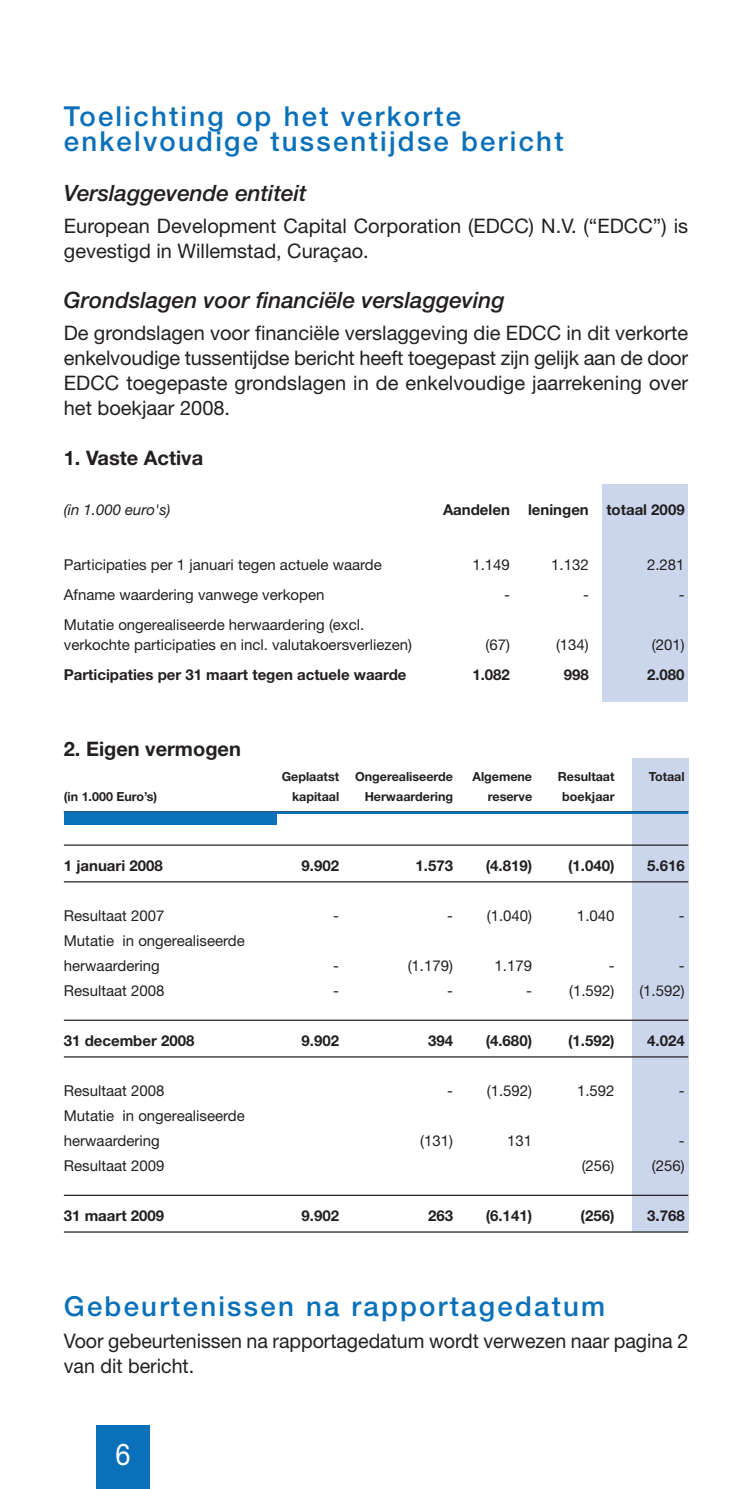
<style>
.page{position:relative;width:745px;height:1489px;background:#fff}
.page>*{position:absolute;margin:0;border:0;box-sizing:border-box;transform-origin:0 0}
.t1{font:30px "Helvetica Neue";color:#fff;scale:.9 1}
.t2{font:500 27.5px/25px "Helvetica Neue";letter-spacing:.085em;color:#0970b9}
.t3{font:italic 500 22.5px "Helvetica Neue";color:#231f20}
.t4{font:20px/25px "Helvetica Neue";color:#231f20}
.t5{font:700 20px "Helvetica Neue";color:#231f20}
.t6{font:15px/25px "Helvetica Neue";color:#231f20}
.t7{font:700 15px "Helvetica Neue";color:#231f20}
.t8{font:italic 15px "Helvetica Neue";color:#231f20}
.t9{font:700 12.5px "Helvetica Neue";color:#231f20}
</style>
<div class="page">
<div style="left:602px;top:484px;width:85px;height:218px;background:#cbd6ed"></div>
<div style="left:631px;top:758px;width:56px;height:473px;background:#cbd6ed"></div>
<hr style="left:64px;top:844px;width:623px;height:1px;background:#231f20">
<hr style="left:64px;top:881px;width:623px;height:1px;background:#231f20">
<hr style="left:64px;top:1019px;width:623px;height:1px;background:#231f20">
<hr style="left:64px;top:1056px;width:623px;height:1px;background:#231f20">
<hr style="left:64px;top:1194px;width:623px;height:1px;background:#231f20">
<hr style="left:64px;top:1231px;width:623px;height:1px;background:#231f20">
<div style="left:96px;top:1424px;width:54px;height:64px;background:#0970b9"></div>
<div style="left:64px;top:812px;width:212px;height:13px;background:#0970b9"></div>
<hr style="left:64px;top:811px;width:623px;height:3px;background:#0970b9">
<h2 class="t2" style="left:64px;top:106px;width:501px">Toelichting op het verkorte enkelvoudige tussentijdse bericht</h2>
<h3 class="t3" style="left:64px;top:185px;width:244px">Verslaggevende entiteit</h3>
<h3 class="t4" style="left:64px;top:215px;width:625px">European Development Capital Corporation (EDCC) N.V. (“EDCC”) is gevestigd in Willemstad, Curaçao.</h3>
<h3 class="t3" style="left:64px;top:292px;width:442px">Grondslagen voor financiële verslaggeving</h3>
<h3 class="t4" style="left:64px;top:322px;width:625px;text-align:justify">De grondslagen voor financiële verslaggeving die EDCC in dit verkorte enkelvoudige tussentijdse bericht heeft toegepast zijn gelijk aan de door EDCC toegepaste grondslagen in de enkelvoudige jaarrekening over het boekjaar 2008.</h3>
<h3 class="t5" style="left:64px;top:451px;width:141px">1. Vaste Activa</h3>
<p class="t8" style="left:64px;top:504px;width:108px">(in 1.000 euro's)</p>
<p class="t7" style="left:442px;top:504px;width:243px">Aandelen leningen totaal 2009</p>
<p class="t6" style="left:64px;top:554px;width:319px">Participaties per 1 januari tegen actuele waarde</p>
<p class="t6" style="left:472px;top:554px;width:39px">1.149</p>
<p class="t6" style="left:551px;top:554px;width:39px">1.132</p>
<p class="t6" style="left:646px;top:554px;width:39px">2.281</p>
<p class="t6" style="left:64px;top:584px;width:262px">Afname waardering vanwege verkopen</p>
<p class="t6" style="left:504px;top:584px;width:7px">-</p>
<p class="t6" style="left:582px;top:584px;width:7px">-</p>
<p class="t6" style="left:678px;top:584px;width:7px">-</p>
<p class="t6" style="left:64px;top:616px;width:349px;line-height:20px">Mutatie ongerealiseerde herwaardering (excl. verkochte participaties en incl. valutakoersverliezen)</p>
<p class="t6" style="left:485px;top:634px;width:26px">(67)</p>
<p class="t6" style="left:555px;top:634px;width:34px">(134)</p>
<p class="t6" style="left:651px;top:634px;width:34px">(201)</p>
<p class="t7" style="left:64px;top:669px;width:344px">Participaties per 31 maart tegen actuele waarde</p>
<p class="t7" style="left:472px;top:669px;width:39px">1.082</p>
<p class="t7" style="left:563px;top:669px;width:27px">998</p>
<p class="t7" style="left:646px;top:669px;width:39px">2.080</p>
<h3 class="t5" style="left:64px;top:741px;width:178px">2. Eigen vermogen</h3>
<p class="t9" style="left:281px;top:771px;width:59px">Geplaatst</p>
<p class="t9" style="left:355px;top:771px;width:99px">Ongerealiseerde</p>
<p class="t9" style="left:472px;top:771px;width:61px">Algemene</p>
<p class="t9" style="left:557px;top:771px;width:58px">Resultaat</p>
<p class="t9" style="left:648px;top:771px;width:37px">Totaal</p>
<p class="t9" style="left:64px;top:791px;width:95px">(in 1.000 Euro’s)</p>
<p class="t9" style="left:292px;top:791px;width:49px">kapitaal</p>
<p class="t9" style="left:364px;top:791px;width:90px">Herwaardering</p>
<p class="t9" style="left:487px;top:791px;width:46px">reserve</p>
<p class="t9" style="left:562px;top:791px;width:54px">boekjaar</p>
<p class="t7" style="left:64px;top:859px;width:100px">1 januari 2008</p>
<p class="t7" style="left:301px;top:859px;width:39px">9.902</p>
<p class="t7" style="left:415px;top:859px;width:39px">1.573</p>
<p class="t7" style="left:485px;top:859px;width:48px">(4.819)</p>
<p class="t7" style="left:567px;top:859px;width:48px">(1.040)</p>
<p class="t7" style="left:646px;top:859px;width:39px">5.616</p>
<p class="t6" style="left:64px;top:904px;width:102px">Resultaat 2007</p>
<p class="t6" style="left:333px;top:904px;width:7px">-</p>
<p class="t6" style="left:447px;top:904px;width:86px">- (1.040)</p>
<p class="t6" style="left:576px;top:904px;width:39px">1.040</p>
<p class="t6" style="left:678px;top:904px;width:7px">-</p>
<p class="t6" style="left:64px;top:929px;width:182px">Mutatie in ongerealiseerde herwaardering</p>
<p class="t6" style="left:333px;top:954px;width:7px">-</p>
<p class="t6" style="left:407px;top:954px;width:47px">(1.179)</p>
<p class="t6" style="left:494px;top:954px;width:39px">1.179</p>
<p class="t6" style="left:608px;top:954px;width:7px">-</p>
<p class="t6" style="left:678px;top:954px;width:7px">-</p>
<p class="t6" style="left:64px;top:979px;width:102px">Resultaat 2008</p>
<p class="t6" style="left:333px;top:979px;width:7px">-</p>
<p class="t6" style="left:447px;top:979px;width:7px">-</p>
<p class="t6" style="left:526px;top:979px;width:7px">-</p>
<p class="t6" style="left:568px;top:979px;width:47px">(1.592)</p>
<p class="t6" style="left:639px;top:979px;width:47px">(1.592)</p>
<p class="t7" style="left:64px;top:1034px;width:132px">31 december 2008</p>
<p class="t7" style="left:301px;top:1034px;width:39px">9.902</p>
<p class="t7" style="left:428px;top:1034px;width:26px">394</p>
<p class="t7" style="left:485px;top:1034px;width:48px">(4.680)</p>
<p class="t7" style="left:567px;top:1034px;width:48px">(1.592)</p>
<p class="t7" style="left:646px;top:1034px;width:39px">4.024</p>
<p class="t6" style="left:64px;top:1079px;width:102px">Resultaat 2008</p>
<p class="t6" style="left:447px;top:1079px;width:86px">- (1.592)</p>
<p class="t6" style="left:576px;top:1079px;width:39px">1.592</p>
<p class="t6" style="left:678px;top:1079px;width:7px">-</p>
<p class="t6" style="left:64px;top:1104px;width:182px">Mutatie in ongerealiseerde herwaardering</p>
<p class="t6" style="left:420px;top:1129px;width:34px">(131)</p>
<p class="t6" style="left:507px;top:1129px;width:27px">131</p>
<p class="t6" style="left:678px;top:1129px;width:7px">-</p>
<p class="t6" style="left:64px;top:1154px;width:102px">Resultaat 2009</p>
<p class="t6" style="left:581px;top:1154px;width:34px">(256)</p>
<p class="t6" style="left:651px;top:1154px;width:34px">(256)</p>
<p class="t7" style="left:64px;top:1209px;width:102px">31 maart 2009</p>
<p class="t7" style="left:301px;top:1209px;width:39px">9.902</p>
<p class="t7" style="left:428px;top:1209px;width:26px">263</p>
<p class="t7" style="left:485px;top:1209px;width:48px">(6.141)</p>
<p class="t7" style="left:580px;top:1209px;width:35px">(256)</p>
<p class="t7" style="left:646px;top:1209px;width:39px">3.768</p>
<h2 class="t2" style="left:64px;top:1295px;width:542px">Gebeurtenissen na rapportagedatum</h2>
<h3 class="t4" style="left:64px;top:1330px;width:625px">Voor gebeurtenissen na rapportagedatum wordt verwezen naar pagina 2 van dit bericht.</h3>
<h1 class="t1" style="left:115px;top:1443px;width:18px">6</h1>
</div>
